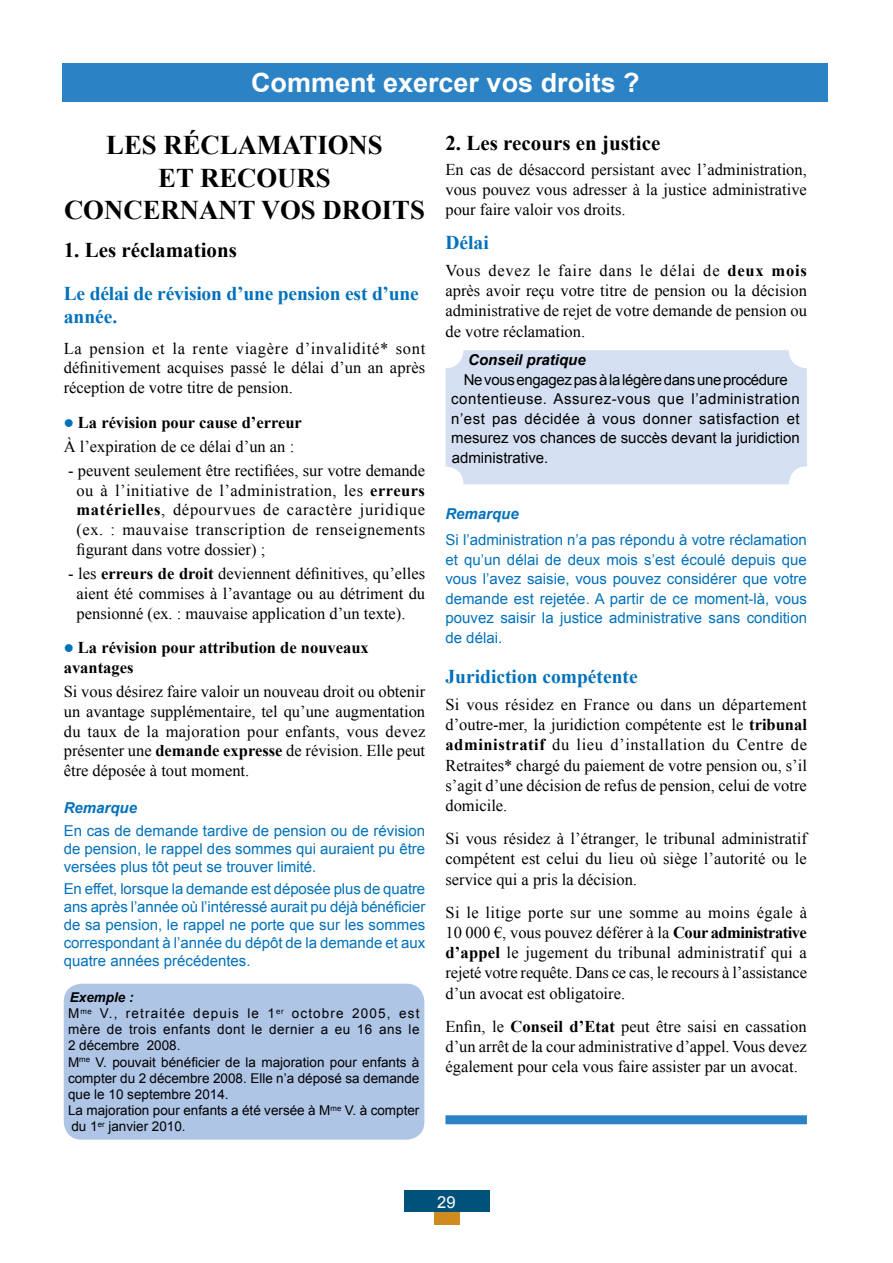
<style>
.page{position:relative;width:893px;height:1263px;background:#fff}
.page>*{position:absolute;margin:0;border:0;box-sizing:border-box;transform-origin:0 0}
.t1{font:700 27px "Times New Roman";color:#000}
.t2{font:700 26.4px "Arial";color:#fff}
.t3{font:700 21px "Times New Roman";color:#000}
.t4{font:700 19.5px/23.4px "Times New Roman";color:#0071bb}
.t5{font:16.5px/20.2px "Times New Roman";color:#000;text-align:justify}
.t6{font:700 16.5px/19.8px "Times New Roman";color:#000}
.t7{font:16.5px "Arial";color:#fff}
.t8{font:15px/18px "Arial";color:#0071bb;text-align:justify}
.t9{font:15px/19.5px "Arial";color:#000}
.t10{font:italic 700 15px "Arial";color:#0071bb}
.t11{font:italic 700 15px "Arial";color:#000}
.t12{font:13.5px/16.2px "Arial";color:#000}
.s1{color:#0071bb}
.s2{font-weight:700}
.s3{font-weight:700;font-style:italic}
</style>
<div class="page">
<div style="left:404px;top:1191px;width:85px;height:21px;background:#00527b"></div>
<div style="left:434px;top:1212px;width:25px;height:13px;background:#ce8c1e"></div>
<div style="left:63px;top:63px;width:765px;height:39px;background:#2b83c5"></div>
<div style="left:64px;top:984px;width:360px;height:156px;background:#afc5e6;border-radius:18px"></div>
<div style="left:445px;top:350px;width:362px;height:134px;background:#d4dff1;border-radius:18px"></div>
<div style="left:445px;top:1115px;width:362px;height:9px;background:#2b83c5"></div>
<h2 class="t2" style="left:251px;top:65px;width:390px">Comment exercer vos droits ?</h2>
<h1 class="t1" style="left:106px;top:127px;width:18px">les</h1>
<h1 class="t1" style="left:163px;top:127px;width:20px">réclamations</h1>
<h1 class="t1" style="left:158px;top:159px;width:174px">ET RECOURS</h1>
<h1 class="t1" style="left:64px;top:191px;width:362px">CONCERNANT VOS DROITS</h1>
<p class="t3" style="left:64px;top:236px;width:175px">1. Les réclamations</p>
<p class="t4" style="left:64px;top:281px;width:357px">Le délai de révision d’une pension est d’une année.</p>
<p class="t5" style="left:64px;top:338px;width:363px;line-height:19.8px">La pension et la rente viagère d’invalidité* sont définitivement acquises passé le délai d’un an après réception de votre titre de pension.</p>
<p class="t5" style="left:64px;top:410px;width:240px;line-height:24px"><span class="s1">●</span> <span class="s2">La révision pour cause d’erreur<br></span>À l’expiration de ce délai d’un an :</p>
<p class="t5" style="left:77px;top:460px;width:350px;line-height:19.8px;text-indent:-8px">- peuvent seulement être rectifiées, sur votre demande ou à l’initiative de l’administration, les <span class="s2">erreurs matérielles</span>, dépourvues de caractère juridique (ex. : mauvaise transcription de renseignements figurant dans votre dossier) ;</p>
<p class="t5" style="left:77px;top:563px;width:350px;line-height:19.8px;text-indent:-8px">- les <span class="s2">erreurs de droit</span> deviennent définitives, qu’elles aient été commises à l’avantage ou au détriment du pensionné (ex. : mauvaise application d’un texte).</p>
<p class="t6" style="left:64px;top:637px;width:306px"><span class="s1">●</span> La révision pour attribution de nouveaux avantages</p>
<p class="t5" style="left:64px;top:681px;width:363px;line-height:19.8px">Si vous désirez faire valoir un nouveau droit ou obtenir un avantage supplémentaire, tel qu’une augmentation du taux de la majoration pour enfants, vous devez présenter une <span class="s2">demande expresse</span> de révision. Elle peut être déposée à tout moment.</p>
<p class="t10" style="left:64px;top:798px;width:75px">Remarque</p>
<p class="t8" style="left:64px;top:821px;width:363px">En cas de demande tardive de pension ou de révision de pension, le rappel des sommes qui auraient pu être versées plus tôt peut se trouver limité.</p>
<p class="t8" style="left:64px;top:880px;width:363px">En effet, lorsque la demande est déposée plus de quatre ans après l’année où l’intéressé aurait pu déjà bénéficier de sa pension, le rappel ne porte que sur les sommes correspondant à l’année du dépôt de la demande et aux quatre années précédentes.</p>
<p class="t12" style="left:68px;top:989px;width:353px"><span class="s3">Exemple :<br></span>M<sup>me</sup> V., retraitée depuis le 1<sup>er</sup> octobre 2005, est mère de trois enfants dont le dernier a eu 16 ans le 2 décembre 2008.<br>M<sup>me</sup> V. pouvait bénéficier de la majoration pour enfants à compter du 2 décembre 2008. Elle n’a déposé sa demande que le 10 septembre 2014.<br>La majoration pour enfants a été versée à M<sup>me</sup> V. à compter du 1<sup>er</sup> janvier 2010.</p>
<p class="t3" style="left:445px;top:129px;width:216px">2. Les recours en justice</p>
<p class="t5" style="left:445px;top:159px;width:363px">En cas de désaccord persistant avec l’administration, vous pouvez vous adresser à la justice administrative pour faire valoir vos droits.</p>
<p class="t4" style="left:445px;top:231px;width:45px">Délai</p>
<p class="t5" style="left:445px;top:260px;width:363px">Vous devez le faire dans le délai de <span class="s2">deux mois </span>après avoir reçu votre titre de pension ou la décision administrative de rejet de votre demande de pension ou de votre réclamation.</p>
<p class="t11" style="left:468px;top:350px;width:119px">Conseil pratique</p>
<p class="t9" style="left:451px;top:370px;width:350px;text-indent:12px">Ne vous engagez pas à la légère dans une procédure contentieuse. Assurez-vous que l’administration n’est pas décidée à vous donner satisfaction et mesurez vos chances de succès devant la juridiction administrative.</p>
<p class="t10" style="left:445px;top:504px;width:75px">Remarque</p>
<p class="t8" style="left:445px;top:530px;width:363px;line-height:19.5px">Si l’administration n’a pas répondu à votre réclamation et qu’un délai de deux mois s’est écoulé depuis que vous l’avez saisie, vous pouvez considérer que votre demande est rejetée. A partir de ce moment-là, vous pouvez saisir la justice administrative sans condition de délai.</p>
<p class="t4" style="left:445px;top:664px;width:194px">Juridiction compétente</p>
<p class="t5" style="left:445px;top:694px;width:363px">Si vous résidez en France ou dans un département d’outre-mer, la juridiction compétente est le <span class="s2">tribunal administratif</span> du lieu d’installation du Centre de Retraites* chargé du paiement de votre pension ou, s’il s’agit d’une décision de refus de pension, celui de votre domicile.</p>
<p class="t5" style="left:445px;top:828px;width:363px">Si vous résidez à l’étranger, le tribunal administratif compétent est celui du lieu où siège l’autorité ou le service qui a pris la décision.</p>
<p class="t5" style="left:445px;top:902px;width:363px">Si le litige porte sur une somme au moins égale à 10 000 €, vous pouvez déférer à la <span class="s2">Cour administrative d’appel</span> le jugement du tribunal administratif qui a rejeté votre requête. Dans ce cas, le recours à l’assistance d’un avocat est obligatoire.</p>
<p class="t5" style="left:445px;top:1016px;width:363px">Enfin, le <span class="s2">Conseil d’Etat</span> peut être saisi en cassation d’un arrêt de la cour administrative d’appel. Vous devez également pour cela vous faire assister par un avocat.</p>
<p class="t7" style="left:437px;top:1191px;width:20px">29</p>
</div>
